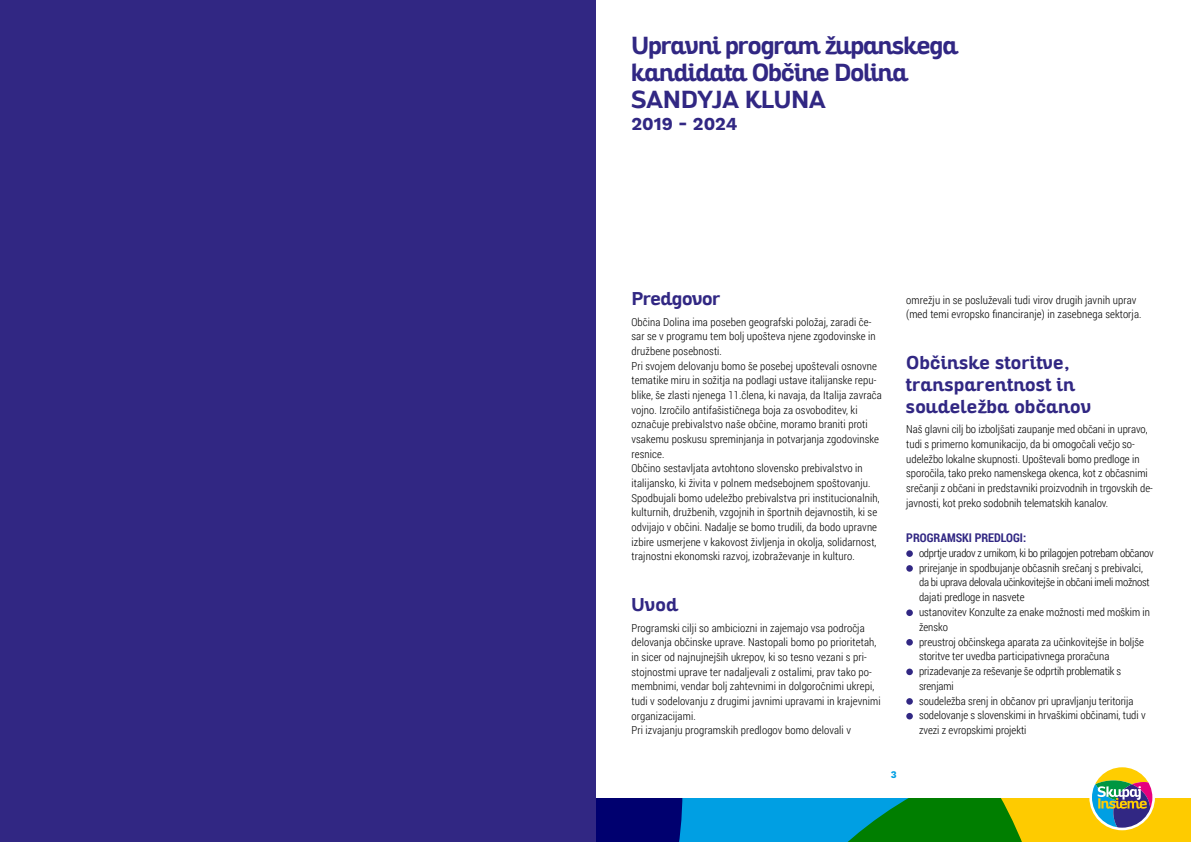
<style>
.page{position:relative;width:1191px;height:842px;background:#fff}
.page>*{position:absolute;margin:0;border:0;box-sizing:border-box;transform-origin:0 0}
.t1{font:700 24px/27px "Altair";letter-spacing:-.025em;color:#312783}
.t2{font:700 18px/21.9px "Altair";letter-spacing:.03em;color:#312783}
.t3{font:700 18px "Altair";color:#312783}
.t4{font:700 18px "Work Sans";color:#312783}
.t5{font:700 12px "Roboto Condensed";color:#312783}
.t6{font:300 11px/14.7px "Roboto Condensed";letter-spacing:.01em;color:#000}
.t7{font:700 10px "Work Sans";color:#009fe3}
</style>
<div class="page">
<svg style="left:595px;top:767px;width:596px;height:75px"></svg>
<div style="left:906px;top:550px;width:7px;height:7px;background:#312783;border-radius:50%"></div>
<div style="left:906px;top:565px;width:7px;height:7px;background:#312783;border-radius:50%"></div>
<div style="left:906px;top:609px;width:7px;height:7px;background:#312783;border-radius:50%"></div>
<div style="left:906px;top:639px;width:7px;height:7px;background:#312783;border-radius:50%"></div>
<div style="left:906px;top:668px;width:7px;height:7px;background:#312783;border-radius:50%"></div>
<div style="left:906px;top:698px;width:7px;height:7px;background:#312783;border-radius:50%"></div>
<div style="left:906px;top:713px;width:7px;height:6px;background:#312783;border-radius:50%"></div>
<div style="left:0;top:0;width:595px;height:842px;background:#312783"></div>
<h1 class="t1" style="left:631px;top:32px;width:328px">Upravni program županskega kandidata Občine Dolina<br>SANDYJA KLUNA</h1>
<h2 class="t4" style="left:631px;top:113px;width:107px">2019 - 2024</h2>
<h2 class="t3" style="left:631px;top:287px;width:90px">Predgovor</h2>
<p class="t6" style="left:631px;top:314px;width:252px">Občina Dolina ima poseben geografski položaj, zaradi če&shy;sar se v programu tem bolj upošteva njene zgodovinske in družbene posebnosti.<br>Pri svojem delovanju bomo še posebej upoštevali osnovne tematike miru in sožitja na podlagi ustave italijanske repu&shy;blike, še zlasti njenega 11.člena, ki navaja, da Italija zavrača vojno. Izročilo antifašističnega boja za osvoboditev, ki označuje prebivalstvo naše občine, moramo braniti proti vsakemu poskusu spreminjanja in potvarjanja zgodovinske resnice.<br>Občino sestavljata avtohtono slovensko prebivalstvo in italijansko, ki živita v polnem medsebojnem spoštovanju.<br>Spodbujali bomo udeležbo prebivalstva pri institucionalnih, kulturnih, družbenih, vzgojnih in športnih dejavnostih, ki se odvijajo v občini. Nadalje se bomo trudili, da bodo upravne izbire usmerjene v kakovost življenja in okolja, solidarnost, trajnostni ekonomski razvoj, izobraževanje in kulturo.</p>
<h2 class="t2" style="left:631px;top:594px;width:48px">Uvod</h2>
<p class="t6" style="left:631px;top:620px;width:250px">Programski cilji so ambiciozni in zajemajo vsa področja delovanja občinske uprave. Nastopali bomo po prioritetah, in sicer od najnujnejših ukrepov, ki so tesno vezani s pri&shy;stojnostmi uprave ter nadaljevali z ostalimi, prav tako po&shy;membnimi, vendar bolj zahtevnimi in dolgoročnimi ukrepi, tudi v sodelovanju z drugimi javnimi upravami in krajevnimi organizacijami.<br>Pri izvajanju programskih predlogov bomo delovali v</p>
<p class="t6" style="left:906px;top:292px;width:237px">omrežju in se posluževali tudi virov drugih javnih uprav (med temi evropsko financiranje) in zasebnega sektorja.</p>
<h2 class="t2" style="left:906px;top:352px;width:186px">Občinske storitve, transparentnost in soudeležba občanov</h2>
<p class="t6" style="left:906px;top:421px;width:248px">Naš glavni cilj bo izboljšati zaupanje med občani in upravo, tudi s primerno komunikacijo, da bi omogočali večjo so&shy;udeležbo lokalne skupnosti. Upoštevali bomo predloge in sporočila, tako preko namenskega okenca, kot z občasnimi srečanji z občani in predstavniki proizvodnih in trgovskih de&shy;javnosti, kot preko sodobnih telematskih kanalov.</p>
<p class="t5" style="left:906px;top:529px;width:121px">PROGRAMSKI PREDLOGI:</p>
<p class="t6" style="left:919px;top:545px;width:236px">odprtje uradov z urnikom, ki bo prilagojen potrebam občanov prirejanje in spodbujanje občasnih srečanj s prebivalci, da bi uprava delovala učinkovitejše in občani imeli možnost dajati predloge in nasvete<br>ustanovitev Konzulte za enake možnosti med moškim in žensko<br>preustroj občinskega aparata za učinkovitejše in boljše storitve ter uvedba participativnega proračuna prizadevanje za reševanje še odprtih problematik s srenjami<br>soudeležba srenj in občanov pri upravljanju teritorija sodelovanje s slovenskimi in hrvaškimi občinami, tudi v zvezi z evropskimi projekti</p>
<p class="t7" style="left:890px;top:769px;width:7px">3</p>
</div>
